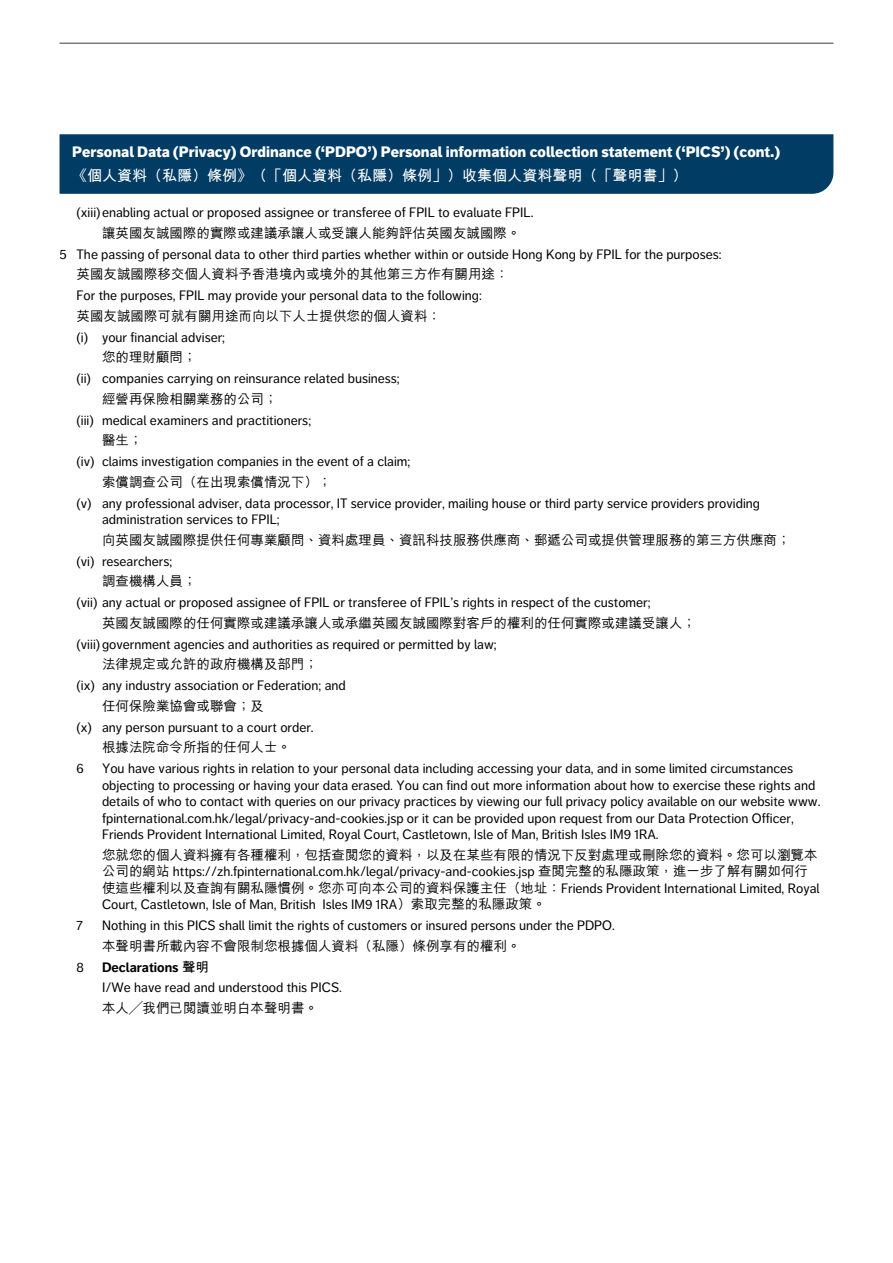
<style>
.page{position:relative;width:893px;height:1263px;background:#fff}
.page>*{position:absolute;margin:0;border:0;box-sizing:border-box;transform-origin:0 0}
.App_Form_Section_hea{font:900 15px "Friends Life Dagny";color:#fff}
.App_Form_Section_hea-2{font:700 15px "M Hei HK";color:#fff}
.App_Form_Body_Text{font:13.5px/16.5px "Friends Life Dagny";color:#000}
.App_Form_Body_Text-2{font:500 13.5px "M Hei HK";color:#000}
.App_Form_Body_Text-3{font:700 13.5px "Friends Life Dagny";color:#000}
.s1{font-family:"M Hei HK";font-weight:500}
.s2{font-family:"M Hei HK"}
</style>
<div class="page">
<hr style="left:60px;top:43px;width:773px;height:1px;background:#7c7b7b">
<div style="left:60px;top:134px;width:773px;height:60px;background:#003c64"></div>
<p class="App_Form_Section_hea" style="left:72px;top:142px;width:709px">Personal Data (Privacy) Ordinance (‘PDPO’) Personal information collection statement (‘PICS’) (cont.)</p>
<p class="App_Form_Section_hea-2" style="left:72px;top:164px;width:616px">《個人資料（私隱）條例》（「個人資料（私隱）條例」）收集個人資料聲明（「聲明書」）</p>
<p class="App_Form_Body_Text" style="left:77px;top:204px;width:458px">(xiii)enabling actual or proposed assignee or transferee of FPIL to evaluate FPIL.</p>
<p class="App_Form_Body_Text-2" style="left:102px;top:223px;width:420px">讓英國友誠國際的實際或建議承讓人或受讓人能夠評估英國友誠國際。</p>
<p class="App_Form_Body_Text" style="left:60px;top:246px;width:663px">5 The passing of personal data to other third parties whether within or outside Hong Kong by FPIL for the purposes:</p>
<p class="App_Form_Body_Text-2" style="left:77px;top:265px;width:433px">英國友誠國際移交個人資料予香港境內或境外的其他第三方作有關用途：</p>
<p class="App_Form_Body_Text" style="left:77px;top:287px;width:407px">For the purposes, FPIL may provide your personal data to the following:</p>
<p class="App_Form_Body_Text-2" style="left:77px;top:306px;width:366px">英國友誠國際可就有關用途而向以下人士提供您的個人資料：</p>
<p class="App_Form_Body_Text" style="left:77px;top:329px;width:150px">(i) your financial adviser;</p>
<p class="App_Form_Body_Text-2" style="left:102px;top:348px;width:96px">您的理財顧問；</p>
<p class="App_Form_Body_Text" style="left:77px;top:370px;width:325px">(ii) companies carrying on reinsurance related business;</p>
<p class="App_Form_Body_Text-2" style="left:102px;top:389px;width:177px">經營再保險相關業務的公司；</p>
<p class="App_Form_Body_Text" style="left:77px;top:412px;width:236px">(iii) medical examiners and practitioners;</p>
<p class="App_Form_Body_Text-2" style="left:102px;top:431px;width:42px">醫生；</p>
<p class="App_Form_Body_Text" style="left:77px;top:453px;width:335px">(iv) claims investigation companies in the event of a claim;</p>
<p class="App_Form_Body_Text-2" style="left:102px;top:472px;width:231px">索償調查公司（在出現索償情況下）；</p>
<p class="App_Form_Body_Text" style="left:102px;top:495px;width:660px;text-indent:-26px">(v) any professional adviser, data processor, IT service provider, mailing house or third party service providers providing administration services to FPIL;</p>
<p class="App_Form_Body_Text-2" style="left:102px;top:530px;width:690px">向英國友誠國際提供任何專業顧問、資料處理員、資訊科技服務供應商、郵遞公司或提供管理服務的第三方供應商；</p>
<p class="App_Form_Body_Text" style="left:77px;top:553px;width:97px">(vi) researchers;</p>
<p class="App_Form_Body_Text-2" style="left:102px;top:572px;width:96px">調查機構人員；</p>
<p class="App_Form_Body_Text" style="left:77px;top:594px;width:575px">(vii) any actual or proposed assignee of FPIL or transferee of FPIL’s rights in respect of the customer;</p>
<p class="App_Form_Body_Text-2" style="left:102px;top:613px;width:595px">英國友誠國際的任何實際或建議承讓人或承繼英國友誠國際對客戶的權利的任何實際或建議受讓人；</p>
<p class="App_Form_Body_Text" style="left:77px;top:636px;width:422px">(viii) government agencies and authorities as required or permitted by law;</p>
<p class="App_Form_Body_Text-2" style="left:102px;top:655px;width:217px">法律規定或允許的政府機構及部門；</p>
<p class="App_Form_Body_Text" style="left:77px;top:677px;width:271px">(ix) any industry association or Federation; and</p>
<p class="App_Form_Body_Text-2" style="left:102px;top:696px;width:163px">任何保險業協會或聯會；及</p>
<p class="App_Form_Body_Text" style="left:77px;top:719px;width:239px">(x) any person pursuant to a court order.</p>
<p class="App_Form_Body_Text-2" style="left:102px;top:738px;width:190px">根據法院命令所指的任何人士。</p>
<p class="App_Form_Body_Text" style="left:77px;top:760px;width:9px">6</p>
<p class="App_Form_Body_Text" style="left:102px;top:760px;width:720px">You have various rights in relation to your personal data including accessing your data, and in some limited circumstances objecting to processing or having your data erased. You can find out more information about how to exercise these rights and details of who to contact with queries on our privacy practices by viewing our full privacy policy available on our website www. fpinternational.com.hk/legal/privacy-and-cookies.jsp or it can be provided upon request from our Data Protection Officer, Friends Provident International Limited, Royal Court, Castletown, Isle of Man, British Isles IM9 1RA.</p>
<p class="App_Form_Body_Text" style="left:102px;top:847px;width:719px"><span class="s1">您就您的個人資料擁有各種權利，包括查閱您的資料，以及在某些有限的情況下反對處理或刪除您的資料。您可以瀏覽本公司的網站</span> https://zh.fpinternational.com.hk/legal/privacy-and-cookies.jsp <span class="s1">查閱完整的私隱政策，進一步了解有關如何行使這些權利以及查詢有關私隱慣例。您亦可向本公司的資料保護主任（地址：</span>Friends Provident International Limited, Royal Court, Castletown, Isle of Man, British Isles IM9 1RA<span class="s1">）索取完整的私隱政策。</span></p>
<p class="App_Form_Body_Text" style="left:77px;top:917px;width:8px">7</p>
<p class="App_Form_Body_Text" style="left:102px;top:917px;width:514px">Nothing in this PICS shall limit the rights of customers or insured persons under the PDPO.</p>
<p class="App_Form_Body_Text-2" style="left:102px;top:936px;width:420px">本聲明書所載內容不會限制您根據個人資料（私隱）條例享有的權利。</p>
<p class="App_Form_Body_Text" style="left:77px;top:959px;width:9px">8</p>
<p class="App_Form_Body_Text-3" style="left:102px;top:959px;width:108px">Declarations <span class="s2">聲明</span></p>
<p class="App_Form_Body_Text" style="left:102px;top:979px;width:241px">I/We have read and understood this PICS.</p>
<p class="App_Form_Body_Text-2" style="left:102px;top:998px;width:217px">本人╱我們已閱讀並明白本聲明書。</p>
</div>
